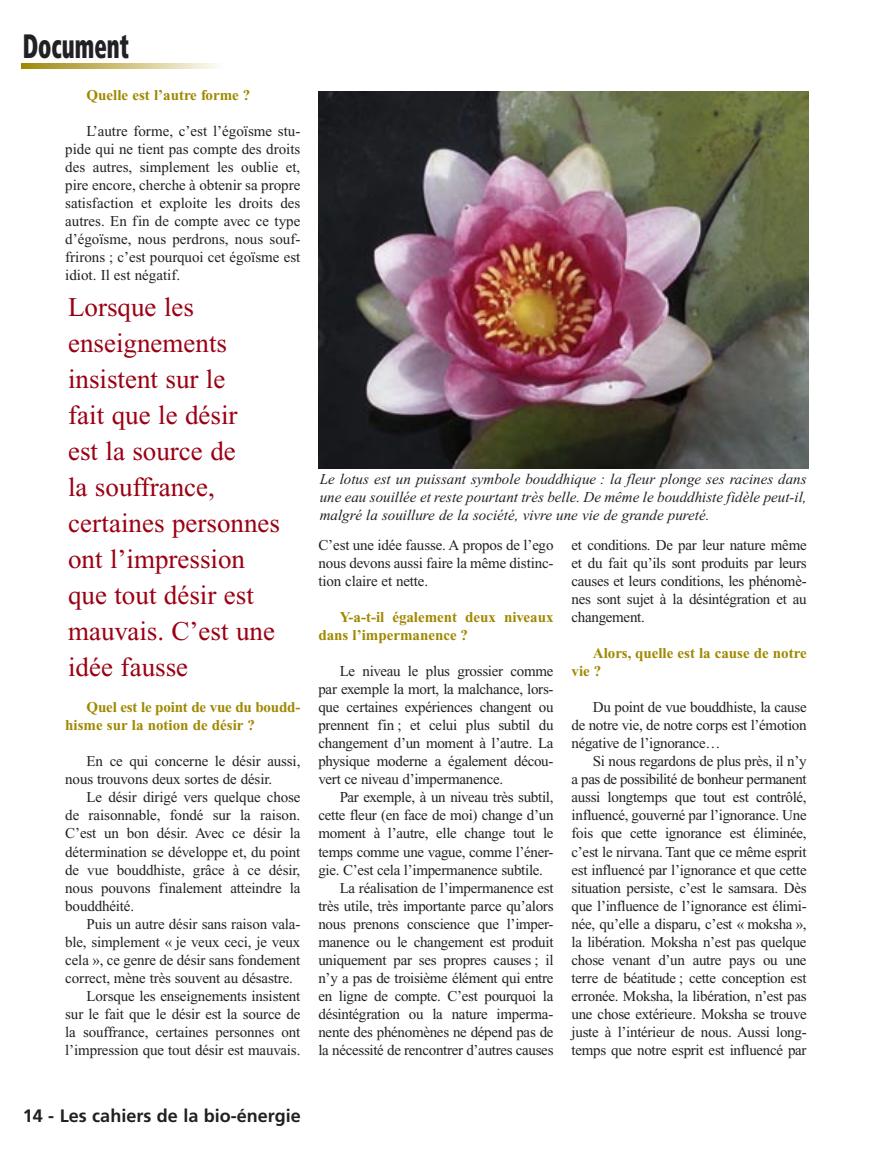
<style>
.page{position:relative;width:872px;height:1149px;background:#fff}
.page>*{position:absolute;margin:0;border:0;box-sizing:border-box;transform-origin:0 0}
.Bloc_haut_de_page{font:900 condensed 33.75px "Frutiger";color:#212125;scale:.67 1}
.Bloc_intertitre_article{font:27px/36px "Times New Roman";color:#9b0014}
.t1{font:700 18px "Frutiger";color:#212125}
.Texte_général{font:15px/18px "Times New Roman";letter-spacing:-.01em;color:#212125;text-align:justify}
.Sources_et_legendes_10{font:italic 15px/18px "Times New Roman";color:#212125;text-align:justify}
.Interviewer{font:700 15px/18px "Times New Roman";color:#9f8900}
</style>
<div class="page">
<img style="left:318px;top:91px;width:490px;height:377px">
<svg style="left:21px;top:64px;width:198px;height:4px"></svg>
<p class="Bloc_haut_de_page" style="left:23px;top:25px;width:160px">Document</p>
<p class="Interviewer" style="left:87px;top:86px;width:165px">Quelle est l’autre forme ?</p>
<p class="Texte_général" style="left:65px;top:122px;width:237px;text-indent:21px">L’autre forme, c’est l’égoïsme stu&shy;pide qui ne tient pas compte des droits des autres, simplement les oublie et, pire encore, cherche à obtenir sa propre satisfaction et exploite les droits des autres. En fin de compte avec ce type d’égoïsme, nous perdrons, nous souf&shy;frirons ; c’est pourquoi cet égoïsme est idiot. Il est négatif.</p>
<p class="Bloc_intertitre_article" style="left:68px;top:289px;width:213px">Lorsque les enseignements insistent sur le<br>fait que le désir<br>est la source de<br>la souffrance, certaines personnes ont l’impression que tout désir est mauvais. C’est une idée fausse</p>
<p class="Interviewer" style="left:65px;top:698px;width:237px;text-indent:21px">Quel est le point de vue du boudd&shy;hisme sur la notion de désir ?</p>
<p class="Texte_général" style="left:65px;top:752px;width:237px;text-indent:21px">En ce qui concerne le désir aussi, nous trouvons deux sortes de désir.</p>
<p class="Texte_général" style="left:65px;top:788px;width:237px;text-indent:21px">Le désir dirigé vers quelque chose de raisonnable, fondé sur la raison.<br>C’est un bon désir. Avec ce désir la détermination se développe et, du point de vue bouddhiste, grâce à ce désir, nous pouvons finalement atteindre la bouddhéité.</p>
<p class="Texte_général" style="left:65px;top:914px;width:237px;text-indent:21px">Puis un autre désir sans raison vala&shy;ble, simplement « je veux ceci, je veux cela », ce genre de désir sans fondement correct, mène très souvent au désastre.</p>
<p class="Texte_général" style="left:65px;top:986px;width:237px;text-indent:21px">Lorsque les enseignements insistent sur le fait que le désir est la source de la souffrance, certaines personnes ont l’impression que tout désir est mauvais.</p>
<p class="Sources_et_legendes_10" style="left:320px;top:469px;width:488px">Le lotus est un puissant symbole bouddhique : la fleur plonge ses racines dans une eau souillée et reste pourtant très belle. De même le bouddhiste fidèle peut-il, malgré la souillure de la société, vivre une vie de grande pureté.</p>
<p class="Texte_général" style="left:318px;top:536px;width:237px">C’est une idée fausse. A propos de l’ego nous devons aussi faire la même distinc&shy;tion claire et nette.</p>
<p class="Interviewer" style="left:318px;top:608px;width:236px;text-indent:21px">Y-a-t-il également deux niveaux dans l’impermanence ?</p>
<p class="Texte_général" style="left:318px;top:662px;width:237px;text-indent:21px">Le niveau le plus grossier comme par exemple la mort, la malchance, lors&shy;que certaines expériences changent ou prennent fin ; et celui plus subtil du changement d’un moment à l’autre. La physique moderne a également décou&shy;vert ce niveau d’impermanence.</p>
<p class="Texte_général" style="left:318px;top:788px;width:237px;text-indent:21px">Par exemple, à un niveau très subtil, cette fleur (en face de moi) change d’un moment à l’autre, elle change tout le temps comme une vague, comme l’éner&shy;gie. C’est cela l’impermanence subtile.</p>
<p class="Texte_général" style="left:318px;top:878px;width:237px;text-indent:21px">La réalisation de l’impermanence est très utile, très importante parce qu’alors nous prenons conscience que l’imper&shy;manence ou le changement est produit uniquement par ses propres causes ; il n’y a pas de troisième élément qui entre en ligne de compte. C’est pourquoi la désintégration ou la nature imperma&shy;nente des phénomènes ne dépend pas de la nécessité de rencontrer d’autres causes</p>
<p class="Texte_général" style="left:571px;top:536px;width:237px">et conditions. De par leur nature même et du fait qu’ils sont produits par leurs causes et leurs conditions, les phénomè&shy;nes sont sujet à la désintégration et au changement.</p>
<p class="Interviewer" style="left:571px;top:644px;width:236px;text-indent:21px">Alors, quelle est la cause de notre vie ?</p>
<p class="Texte_général" style="left:571px;top:698px;width:237px;text-indent:21px">Du point de vue bouddhiste, la cause de notre vie, de notre corps est l’émotion négative de l’ignorance…</p>
<p class="Texte_général" style="left:571px;top:752px;width:237px;text-indent:21px">Si nous regardons de plus près, il n’y a pas de possibilité de bonheur permanent aussi longtemps que tout est contrôlé, influencé, gouverné par l’ignorance. Une fois que cette ignorance est éliminée, c’est le nirvana. Tant que ce même esprit est influencé par l’ignorance et que cette situation persiste, c’est le samsara. Dès que l’influence de l’ignorance est élimi&shy;née, qu’elle a disparu, c’est « moksha », la libération. Moksha n’est pas quelque chose venant d’un autre pays ou une terre de béatitude ; cette conception est erronée. Moksha, la libération, n’est pas une chose extérieure. Moksha se trouve juste à l’intérieur de nous. Aussi long&shy;temps que notre esprit est influencé par</p>
<p class="t1" style="left:23px;top:1104px;width:280px">14 - Les cahiers de la bio-énergie</p>
</div>
